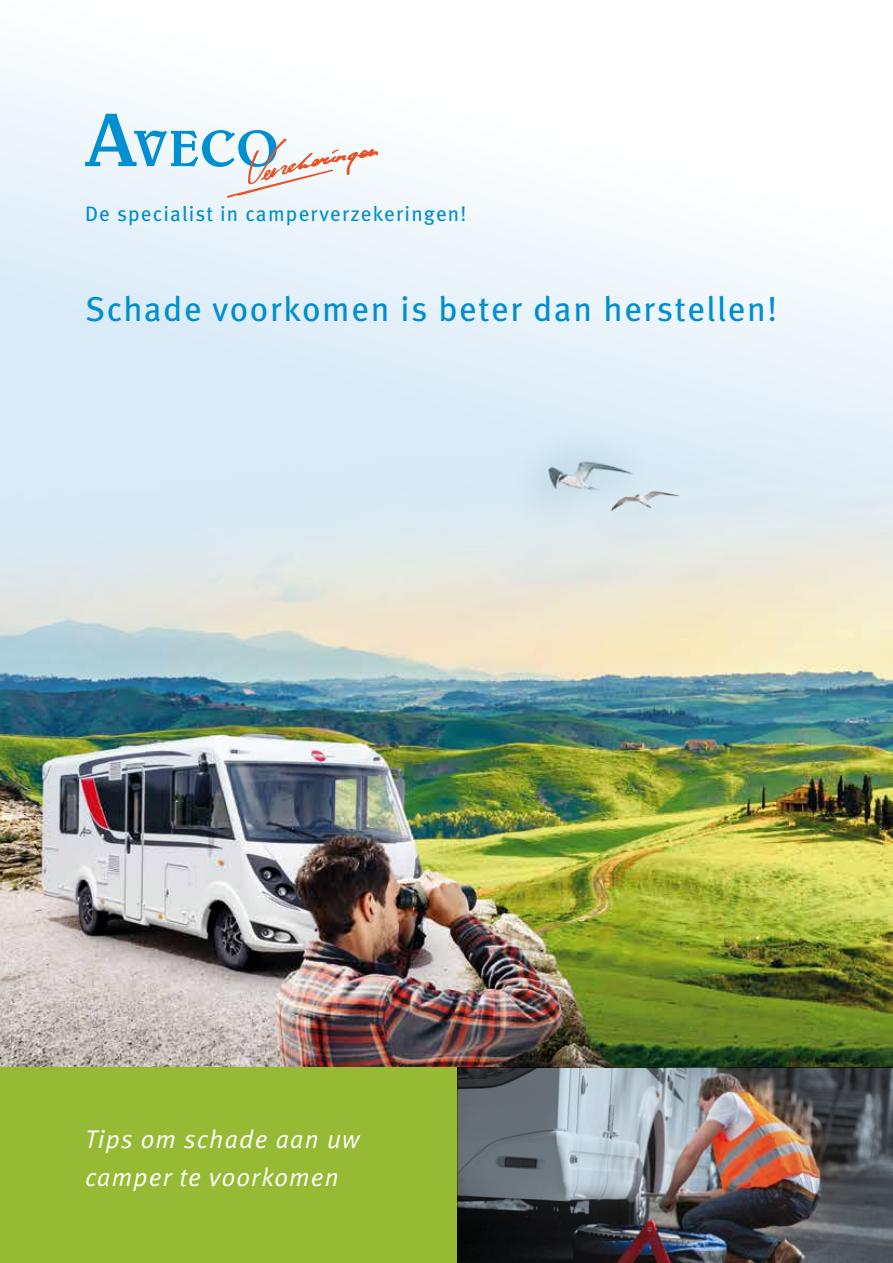
<style>
.page{position:relative;width:893px;height:1263px;background:#fff}
.page>*{position:absolute;margin:0;border:0;box-sizing:border-box;transform-origin:0 0}
.t1{font:34.5px "Meta Book LF";letter-spacing:.05em;color:#008fd0}
.t2{font:italic 25.5px/37.5px "Meta Normal LF";letter-spacing:.05em;color:#fff}
.t3{font:20.85px "Meta Book LF";letter-spacing:.06em;color:#008fd0}
</style>
<div class="page">
<img style="left:0;top:66px;width:893px;height:1001px">
<svg style="left:85px;top:114px;width:293px;height:84px"></svg>
<div style="left:0;top:1067px;width:457px;height:196px;background:#97ba34"></div>
<img style="left:457px;top:1067px;width:436px;height:196px">
<p class="t3" style="left:85px;top:202px;width:383px">De specialist in camperverzekeringen!</p>
<p class="t1" style="left:85px;top:289px;width:694px">Schade voorkomen is beter dan herstellen!</p>
<p class="t2" style="left:85px;top:1120px;width:276px">Tips om schade aan uw camper te voorkomen</p>
</div>
